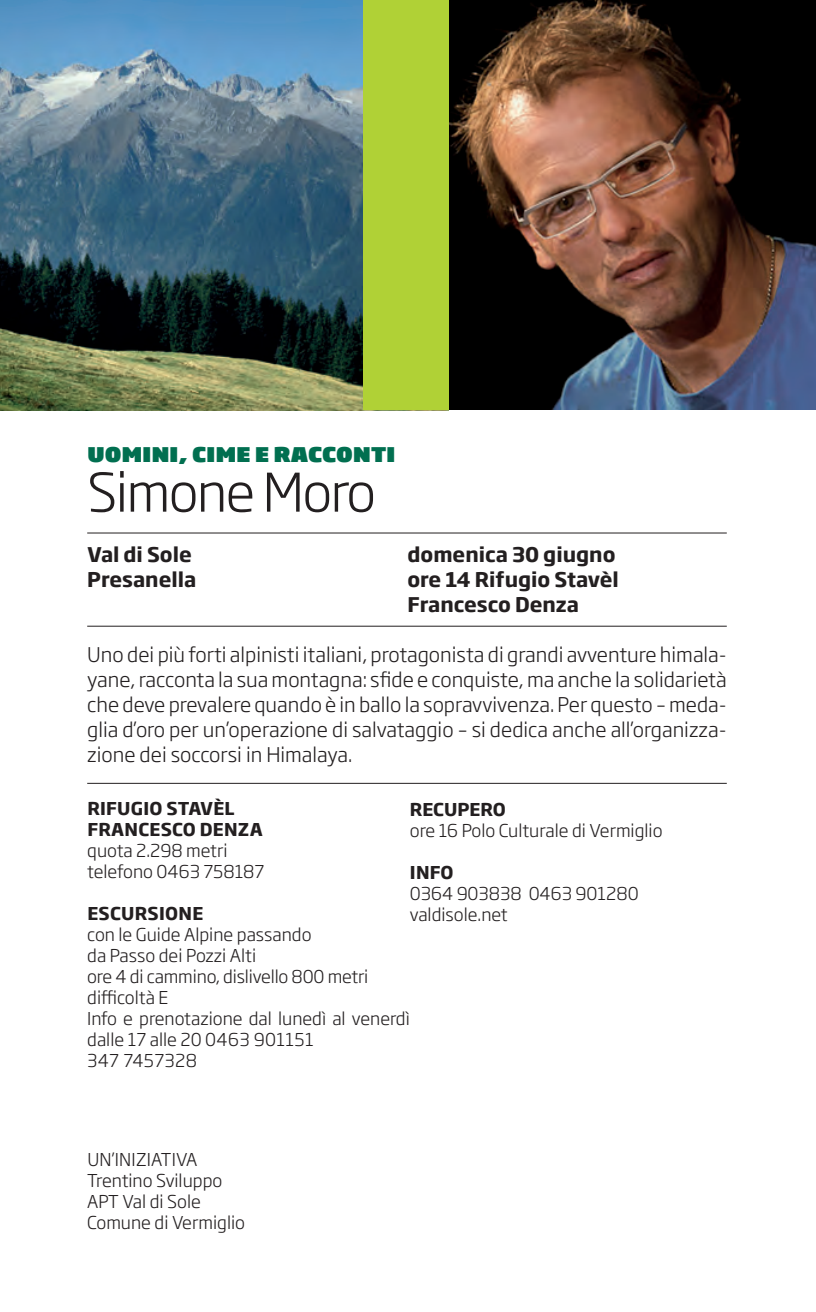
<style>
.page{position:relative;width:816px;height:1312px;background:#fff}
.page>*{position:absolute;margin:0;border:0;box-sizing:border-box;transform-origin:0 0}
.t1{font:300 52.5px "Soho Gothic Pro";letter-spacing:-.03em;color:#231f20}
.t2{font:300 20px/25px "Soho Gothic Pro";color:#231f20;text-align:justify}
.t3{font:700 20px/25px "Soho Gothic Pro";color:#231f20}
.t4{font:900 20px "Soho Gothic Pro";letter-spacing:.015em;color:#016f50}
.t5{font:300 17.5px/21px "Soho Gothic Pro";color:#231f20}
.t6{font:700 17.5px/21px "Soho Gothic Pro";letter-spacing:.015em;color:#231f20}
</style>
<div class="page">
<img style="left:0;top:0;width:816px;height:410px">
<hr style="left:87px;top:532px;width:639px;height:1px;background:#231f20">
<hr style="left:87px;top:626px;width:639px;height:1px;background:#231f20">
<hr style="left:87px;top:783px;width:639px;height:1px;background:#231f20">
<div style="left:364px;top:0;width:85px;height:410px;background:#b0d136"></div>
<svg style="left:0;top:0;width:4px;height:4px"></svg>
<p class="t4" style="left:87px;top:438px;width:258px">UOMINI, CIME E RACCONTI</p>
<h1 class="t1" style="left:87px;top:451px;width:290px">Simone Moro</h1>
<p class="t3" style="left:87px;top:540px;width:106px">Val di Sole</p>
<p class="t3" style="left:407px;top:540px;width:210px">domenica 30 giugno</p>
<p class="t3" style="left:87px;top:565px;width:111px">Presanella</p>
<p class="t3" style="left:407px;top:565px;width:213px">ore 14 Rifugio Stavèl<br>Francesco Denza</p>
<p class="t2" style="left:87px;top:640px;width:641px">Uno dei più forti alpinisti italiani, protagonista di grandi avventure himala&shy;yane, racconta la sua montagna: sfide e conquiste, ma anche la solidarietà che deve prevalere quando è in ballo la sopravvivenza. Per questo – meda&shy;glia d’oro per un’operazione di salvataggio – si dedica anche all’organizza&shy;zione dei soccorsi in Himalaya.</p>
<p class="t6" style="left:87px;top:797px;width:164px">Rifugio Stavèl<br>Francesco Denza</p>
<p class="t5" style="left:87px;top:839px;width:178px">quota 2.298 metri telefono 0463 758187</p>
<p class="t6" style="left:87px;top:902px;width:88px">ESCURSIONE</p>
<p class="t5" style="left:87px;top:923px;width:324px">con le Guide Alpine passando<br>da Passo dei Pozzi Alti<br>ore 4 di cammino, dislivello 800 metri difficoltà E<br>Info e prenotazione dal lunedì al venerdì dalle 17 alle 20 0463 901151<br>347 7457328</p>
<p class="t6" style="left:410px;top:798px;width:96px">RECUPERO</p>
<p class="t5" style="left:410px;top:819px;width:254px">ore 16 Polo Culturale di Vermiglio</p>
<p class="t6" style="left:410px;top:861px;width:43px">INFO</p>
<p class="t5" style="left:410px;top:882px;width:230px">0364 903838 0463 901280 valdisole.net</p>
<p class="t5" style="left:87px;top:1148px;width:159px">UN’INIZIATIVA<br>Trentino Sviluppo<br>APT Val di Sole<br>Comune di Vermiglio</p>
</div>
